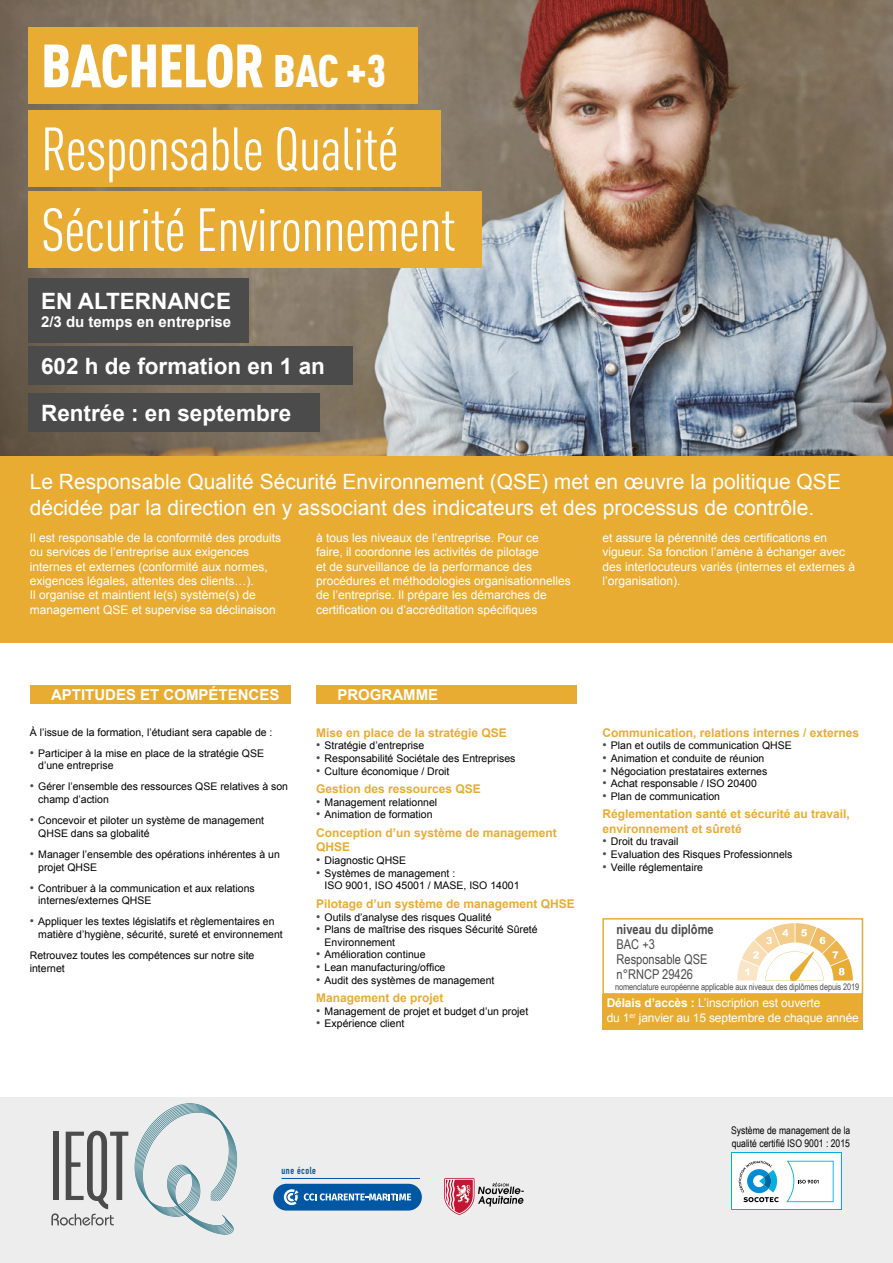
<style>
.page{position:relative;width:893px;height:1263px;background:#fff}
.page>*{position:absolute;margin:0;border:0;box-sizing:border-box;transform-origin:0 0}
.t1{font:60px "DIN Cond";letter-spacing:-.01em;color:#fff}
.t2{font:900 60px "DIN Cond";letter-spacing:-.01em;color:#fff}
.t3{font:700 22.5px/46.7px "Arial";color:#fff}
.t4{font:21px/25.2px "Arial";color:#fff}
.t5{font:700 15px "Arial";color:#fff}
.t6{font:13.5px/15px "Arial Narrow";color:#4b4b4c}
.t7{font:700 13.5px "Arial Narrow";color:#4b4b4c}
.t8{font:12px/14.4px "Arial";color:#fff}
.t9{font:700 12px/14.4px "Arial";color:#e9ac33}
.t10{font:10.5px/12.6px "Arial";color:#000}
.t11{font:10.5px/12.6px "Arial Narrow";color:#000}
.t12{font:10.2px "DIN Engschrift";letter-spacing:.05em;color:#0058a5}
.t13{font:9px "Arial Narrow";letter-spacing:-.01em;color:#4b4b4c}
.s1{font-size:45px}
.s2{font-size:12px;color:#4b4b4c}
.s3{font-weight:700}
</style>
<div class="page">
<img style="left:0;top:0;width:893px;height:456px">
<div style="left:0;top:456px;width:893px;height:187px;background:#e9ac33"></div>
<div style="left:0;top:1097px;width:893px;height:166px;background:#ededed"></div>
<div style="left:316px;top:685px;width:261px;height:18px;background:#e9ac33"></div>
<div style="left:30px;top:685px;width:261px;height:18px;background:#e9ac33"></div>
<div style="left:28px;top:191px;width:454px;height:77px;background:#e9ac33"></div>
<div style="left:28px;top:111px;width:413px;height:76px;background:#e9ac33"></div>
<div style="left:28px;top:28px;width:390px;height:76px;background:#e9ac33"></div>
<svg style="left:731px;top:1153px;width:110px;height:57px"></svg>
<div style="left:732px;top:1154px;width:108px;height:55px;background:#fff"></div>
<svg style="left:739px;top:1161px;width:40px;height:41px"></svg>
<svg style="left:786px;top:1161px;width:48px;height:41px"></svg>
<div style="left:28px;top:278px;width:221px;height:64px;background:#4b4b4c"></div>
<div style="left:28px;top:347px;width:325px;height:38px;background:#4b4b4c"></div>
<div style="left:28px;top:393px;width:292px;height:38px;background:#4b4b4c"></div>
<div style="left:602px;top:918px;width:261px;height:77px;background:#fff;border:2px solid #e9ac33"></div>
<svg style="left:737px;top:923px;width:116px;height:59px"></svg>
<div style="left:602px;top:994px;width:261px;height:35px;background:#e9ac33"></div>
<svg style="left:444px;top:1178px;width:80px;height:37px"></svg>
<svg style="left:135px;top:1103px;width:102px;height:131px"></svg>
<svg style="left:51px;top:1131px;width:77px;height:94px"></svg>
<div style="left:273px;top:1184px;width:149px;height:26px;background:#0058a5;border-radius:13px"></div>
<svg style="left:304px;top:1193px;width:107px;height:7px"></svg>
<svg style="left:284px;top:1189px;width:14px;height:16px"></svg>
<hr style="left:281px;top:1178px;width:139px;height:1px;background:#0058a5">
<h1 class="t2" style="left:41px;top:28px;width:346px">BACHELOR <span class="s1">BAC +3</span></h1>
<h1 class="t1" style="left:41px;top:114px;width:359px">Responsable Qualité</h1>
<h1 class="t1" style="left:41px;top:195px;width:416px">Sécurité Environnement</h1>
<h2 class="t3" style="left:41px;top:279px;width:191px">EN ALTERNANCE</h2>
<h3 class="t5" style="left:41px;top:312px;width:192px">2/3 du temps en entreprise</h3>
<h2 class="t3" style="left:41px;top:343px;width:285px">602 h de formation en 1 an<br>Rentrée : en septembre</h2>
<h3 class="t4" style="left:30px;top:470px;width:813px">Le Responsable Qualité Sécurité Environnement (QSE) met en œuvre la politique QSE décidée par la direction en y associant des indicateurs et des processus de contrôle.</h3>
<p class="t8" style="left:30px;top:530px;width:253px">Il est responsable de la conformité des produits ou services de l’entreprise aux exigences internes et externes (conformité aux normes, exigences légales, attentes des clients…).<br>Il organise et maintient le(s) système(s) de management QSE et supervise sa déclinaison</p>
<p class="t8" style="left:316px;top:530px;width:256px">à tous les niveaux de l’entreprise. Pour ce<br>faire, il coordonne les activités de pilotage<br>et de surveillance de la performance des procédures et méthodologies organisationnelles de l’entreprise. Il prépare les démarches de certification ou d’accréditation spécifiques</p>
<p class="t8" style="left:602px;top:530px;width:254px">et assure la pérennité des certifications en vigueur. Sa fonction l’amène à échanger avec des interlocuteurs variés (internes et externes à l’organisation).</p>
<h3 class="t5" style="left:51px;top:685px;width:230px">APTITUDES ET COMPÉTENCES</h3>
<h3 class="t5" style="left:337px;top:685px;width:102px">PROGRAMME</h3>
<p class="t10" style="left:30px;top:726px;width:244px">À l’issue de la formation, l’étudiant sera capable de :</p>
<p class="t10" style="left:38px;top:747px;width:227px;text-indent:-9px"><span class="s2">•</span> Participer à la mise en place de la stratégie QSE d’une entreprise</p>
<p class="t10" style="left:38px;top:781px;width:251px;text-indent:-9px"><span class="s2">•</span> Gérer l’ensemble des ressources QSE relatives à son champ d’action</p>
<p class="t10" style="left:38px;top:814px;width:227px;text-indent:-9px"><span class="s2">•</span> Concevoir et piloter un système de management<br>QHSE dans sa globalité</p>
<p class="t10" style="left:38px;top:848px;width:243px;text-indent:-9px"><span class="s2">•</span> Manager l’ensemble des opérations inhérentes à un projet QHSE</p>
<p class="t10" style="left:38px;top:882px;width:218px;text-indent:-9px"><span class="s2">•</span> Contribuer à la communication et aux relations internes/externes QHSE</p>
<p class="t10" style="left:38px;top:915px;width:246px;text-indent:-9px"><span class="s2">•</span> Appliquer les textes législatifs et règlementaires en matière d’hygiène, sécurité, sureté et environnement</p>
<p class="t10" style="left:30px;top:949px;width:226px">Retrouvez toutes les compétences sur notre site internet</p>
<p class="t9" style="left:316px;top:726px;width:192px">Mise en place de la stratégie QSE</p>
<p class="t10" style="left:316px;top:739px;width:110px"><span class="s2">•</span> Stratégie d’entreprise</p>
<p class="t10" style="left:316px;top:752px;width:201px"><span class="s2">•</span> Responsabilité Sociétale des Entreprises</p>
<p class="t10" style="left:316px;top:765px;width:135px"><span class="s2">•</span> Culture économique / Droit</p>
<p class="t9" style="left:316px;top:782px;width:166px">Gestion des ressources QSE</p>
<p class="t10" style="left:316px;top:796px;width:123px"><span class="s2">•</span> Management relationnel</p>
<p class="t10" style="left:316px;top:808px;width:118px"><span class="s2">•</span> Animation de formation</p>
<p class="t9" style="left:316px;top:826px;width:242px">Conception d’un système de management<br>QHSE</p>
<p class="t10" style="left:316px;top:854px;width:92px"><span class="s2">•</span> Diagnostic QHSE</p>
<p class="t10" style="left:325px;top:867px;width:196px;text-indent:-9px"><span class="s2">•</span> Systèmes de management :<br>ISO 9001, ISO 45001 / MASE, ISO 14001</p>
<p class="t9" style="left:316px;top:897px;width:260px">Pilotage d’un système de management QHSE</p>
<p class="t10" style="left:316px;top:911px;width:177px"><span class="s2">•</span> Outils d’analyse des risques Qualité</p>
<p class="t10" style="left:325px;top:923px;width:215px;text-indent:-9px"><span class="s2">•</span> Plans de maîtrise des risques Sécurité Sûreté<br>Environnement</p>
<p class="t10" style="left:316px;top:948px;width:111px"><span class="s2">•</span> Amélioration continue</p>
<p class="t10" style="left:316px;top:961px;width:131px"><span class="s2">•</span> Lean manufacturing/office</p>
<p class="t10" style="left:316px;top:974px;width:180px"><span class="s2">•</span> Audit des systèmes de management</p>
<p class="t9" style="left:316px;top:991px;width:129px">Management de projet</p>
<p class="t10" style="left:316px;top:1005px;width:214px"><span class="s2">•</span> Management de projet et budget d’un projet</p>
<p class="t10" style="left:316px;top:1017px;width:90px"><span class="s2">•</span> Expérience client</p>
<p class="t9" style="left:602px;top:726px;width:258px">Communication, relations internes / externes</p>
<p class="t10" style="left:602px;top:739px;width:191px"><span class="s2">•</span> Plan et outils de communication QHSE</p>
<p class="t10" style="left:602px;top:752px;width:164px"><span class="s2">•</span> Animation et conduite de réunion</p>
<p class="t10" style="left:602px;top:765px;width:166px"><span class="s2">•</span> Négociation prestataires externes</p>
<p class="t10" style="left:602px;top:777px;width:156px"><span class="s2">•</span> Achat responsable / ISO 20400</p>
<p class="t10" style="left:602px;top:790px;width:119px"><span class="s2">•</span> Plan de communication</p>
<p class="t9" style="left:602px;top:807px;width:249px">Réglementation santé et sécurité au travail, environnement et sûreté</p>
<p class="t10" style="left:602px;top:835px;width:78px"><span class="s2">•</span> Droit du travail</p>
<p class="t10" style="left:602px;top:848px;width:191px"><span class="s2">•</span> Evaluation des Risques Professionnels</p>
<p class="t10" style="left:602px;top:861px;width:102px"><span class="s2">•</span> Veille réglementaire</p>
<p class="t7" style="left:616px;top:919px;width:99px">niveau du diplôme</p>
<p class="t6" style="left:616px;top:936px;width:93px">BAC +3<br>Responsable QSE n°RNCP 29426</p>
<p class="t13" style="left:615px;top:981px;width:246px">nomenclature européenne applicable aux niveaux des diplômes depuis 2019</p>
<p class="t8" style="left:607px;top:996px;width:254px"><span class="s3">Délais d’accès :</span> L’inscription est ouverte<br>du 1<sup>er</sup> janvier au 15 septembre de chaque année</p>
<p class="t12" style="left:281px;top:1164px;width:36px">une école</p>
<p class="t11" style="left:731px;top:1124px;width:121px">Système de management de la qualité certifié ISO 9001 : 2015</p>
</div>
